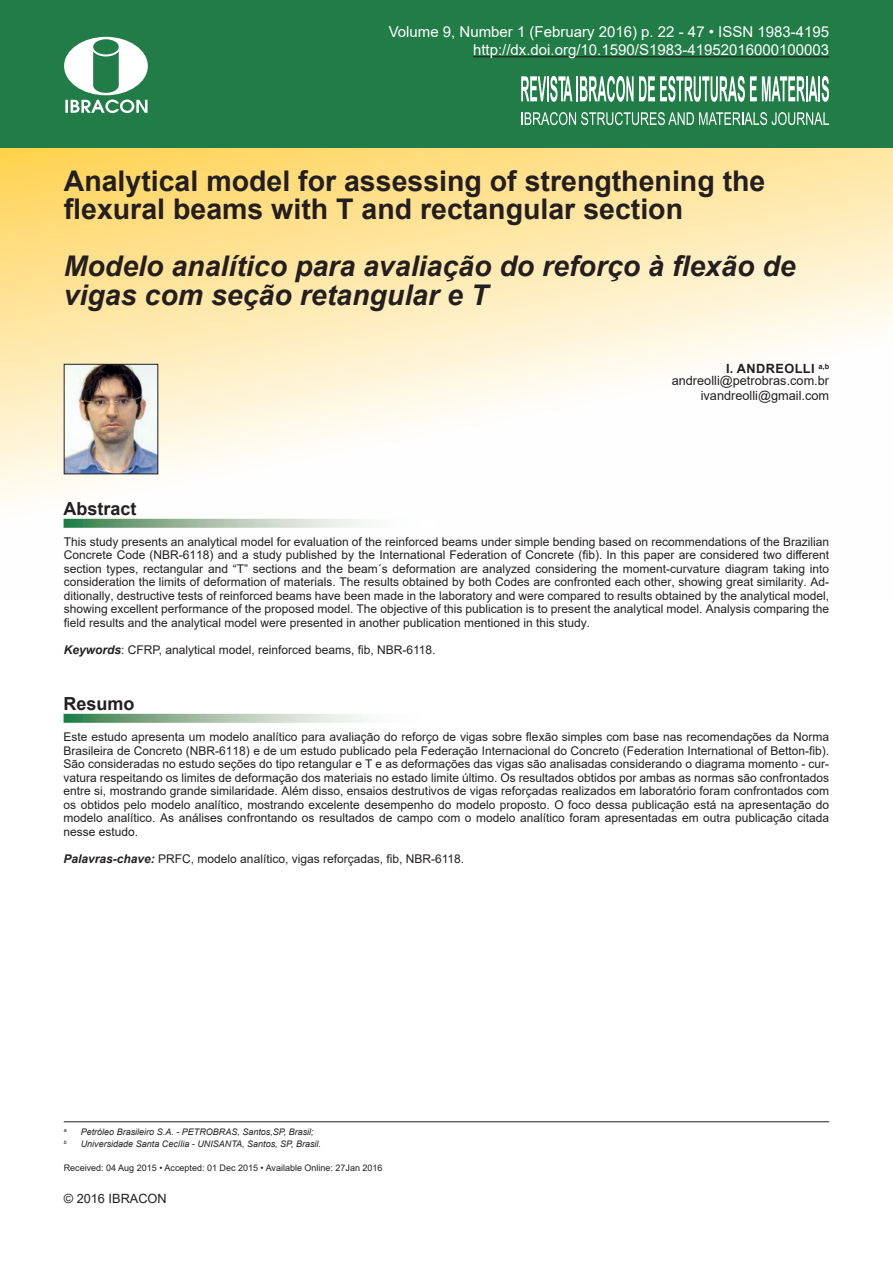
<style>
.page{position:relative;width:893px;height:1263px;background:#fff}
.page>*{position:absolute;margin:0;border:0;box-sizing:border-box;transform-origin:0 0}
.t1{font:700 28.5px/28.5px "Arial";color:#231f20}
.t2{font:italic 700 28.5px/28.5px "Arial";color:#231f20}
.t3{font:700 18px "Arial";color:#231f20}
.t4{font:15px/18px "Arial";color:#fff;text-align:right}
.t5{font:12.75px/12px "Arial";color:#231f20;text-align:right}
.t6{font:12px/13.5px "Arial";color:#231f20;text-align:justify}
.t7{font:italic 9px "Arial";color:#231f20}
.t8{font:9px "Arial";color:#231f20}
.t9{font:italic 5.25px "Arial";color:#231f20}
.s1{font-weight:700}
.s2{font-weight:700;font-style:italic}
</style>
<div class="page">
<svg style="left:0;top:148px;width:893px;height:380px"></svg>
<div style="left:0;top:0;width:893px;height:148px;background:#217c47"></div>
<svg style="left:64px;top:37px;width:84px;height:76px"></svg>
<svg style="left:521px;top:76px;width:51px;height:26px"></svg>
<hr style="left:576px;top:76px;width:2px;height:25px;background:#fff">
<svg style="left:580px;top:76px;width:249px;height:26px"></svg>
<svg style="left:521px;top:112px;width:308px;height:13px"></svg>
<img style="left:66px;top:366px;width:90px;height:106px">
<div style="left:64px;top:364px;width:94px;height:110px;border:1px solid #231f20"></div>
<hr style="left:64px;top:1121px;width:765px;height:1px;background:#231f20">
<svg style="left:64px;top:519px;width:372px;height:9px"></svg>
<svg style="left:64px;top:714px;width:299px;height:9px;background:#a4c0a8"></svg>
<hr style="left:473px;top:56px;width:356px;height:1px;background:#231f20">
<p class="t4" style="left:389px;top:23px;width:442px">Volume 9, Number 1 (February 2016) p. 22 - 47 • ISSN 1983-4195 http://dx.doi.org/10.1590/S1983-41952016000100003</p>
<h1 class="t1" style="left:64px;top:167px;width:703px">Analytical model for assessing of strengthening the flexural beams with T and rectangular section</h1>
<h1 class="t2" style="left:64px;top:253px;width:733px">Modelo analítico para avaliação do reforço à flexão de vigas com seção retangular e T</h1>
<h2 class="t3" style="left:64px;top:495px;width:75px">Abstract</h2>
<p class="t5" style="left:672px;top:363px;width:159px"><span class="s1">I. ANDREOLLI</span> <sup>a,b </sup>andreolli@petrobras.com.br</p>
<p class="t5" style="left:701px;top:390px;width:130px">ivandreolli@gmail.com</p>
<p class="t6" style="left:64px;top:535px;width:767px">This study presents an analytical model for evaluation of the reinforced beams under simple bending based on recommendations of the Brazilian Concrete Code (NBR-6118) and a study published by the International Federation of Concrete (fib). In this paper are considered two different section types, rectangular and “T” sections and the beam´s deformation are analyzed considering the moment-curvature diagram taking into consideration the limits of deformation of materials. The results obtained by both Codes are confronted each other, showing great similarity. Ad&shy;ditionally, destructive tests of reinforced beams have been made in the laboratory and were compared to results obtained by the analytical model, showing excellent performance of the proposed model. The objective of this publication is to present the analytical model. Analysis comparing the field results and the analytical model were presented in another publication mentioned in this study.</p>
<p class="t6" style="left:64px;top:643px;width:373px"><span class="s2">Keywords</span>: CFRP, analytical model, reinforced beams, fib, NBR-6118.</p>
<h2 class="t3" style="left:64px;top:690px;width:73px">Resumo</h2>
<p class="t6" style="left:64px;top:730px;width:767px">Este estudo apresenta um modelo analítico para avaliação do reforço de vigas sobre flexão simples com base nas recomendações da Norma Brasileira de Concreto (NBR-6118) e de um estudo publicado pela Federação Internacional do Concreto (Federation International of Betton-fib).<br>São consideradas no estudo seções do tipo retangular e T e as deformações das vigas são analisadas considerando o diagrama momento - cur&shy;vatura respeitando os limites de deformação dos materiais no estado limite último. Os resultados obtidos por ambas as normas são confrontados entre si, mostrando grande similaridade. Além disso, ensaios destrutivos de vigas reforçadas realizados em laboratório foram confrontados com os obtidos pelo modelo analítico, mostrando excelente desempenho do modelo proposto. O foco dessa publicação está na apresentação do modelo analítico. As análises confrontando os resultados de campo com o modelo analítico foram apresentadas em outra publicação citada nesse estudo.</p>
<p class="t6" style="left:64px;top:852px;width:402px"><span class="s2">Palavras-chave:</span> PRFC, modelo analítico, vigas reforçadas, fib, NBR-6118.</p>
<p class="t9" style="left:64px;top:1127px;width:4px">a</p>
<p class="t7" style="left:81px;top:1126px;width:234px">Petróleo Brasileiro S.A. - PETROBRAS, Santos,SP, Brasil;</p>
<p class="t9" style="left:64px;top:1139px;width:4px">b</p>
<p class="t7" style="left:81px;top:1138px;width:242px">Universidade Santa Cecília - UNISANTA, Santos, SP, Brasil.</p>
<p class="t8" style="left:64px;top:1162px;width:320px">Received: 04 Aug 2015 • Accepted: 01 Dec 2015 • Available Online: 27Jan 2016</p>
<p class="t5" style="left:64px;top:1192px;width:104px">© 2016 IBRACON</p>
</div>
